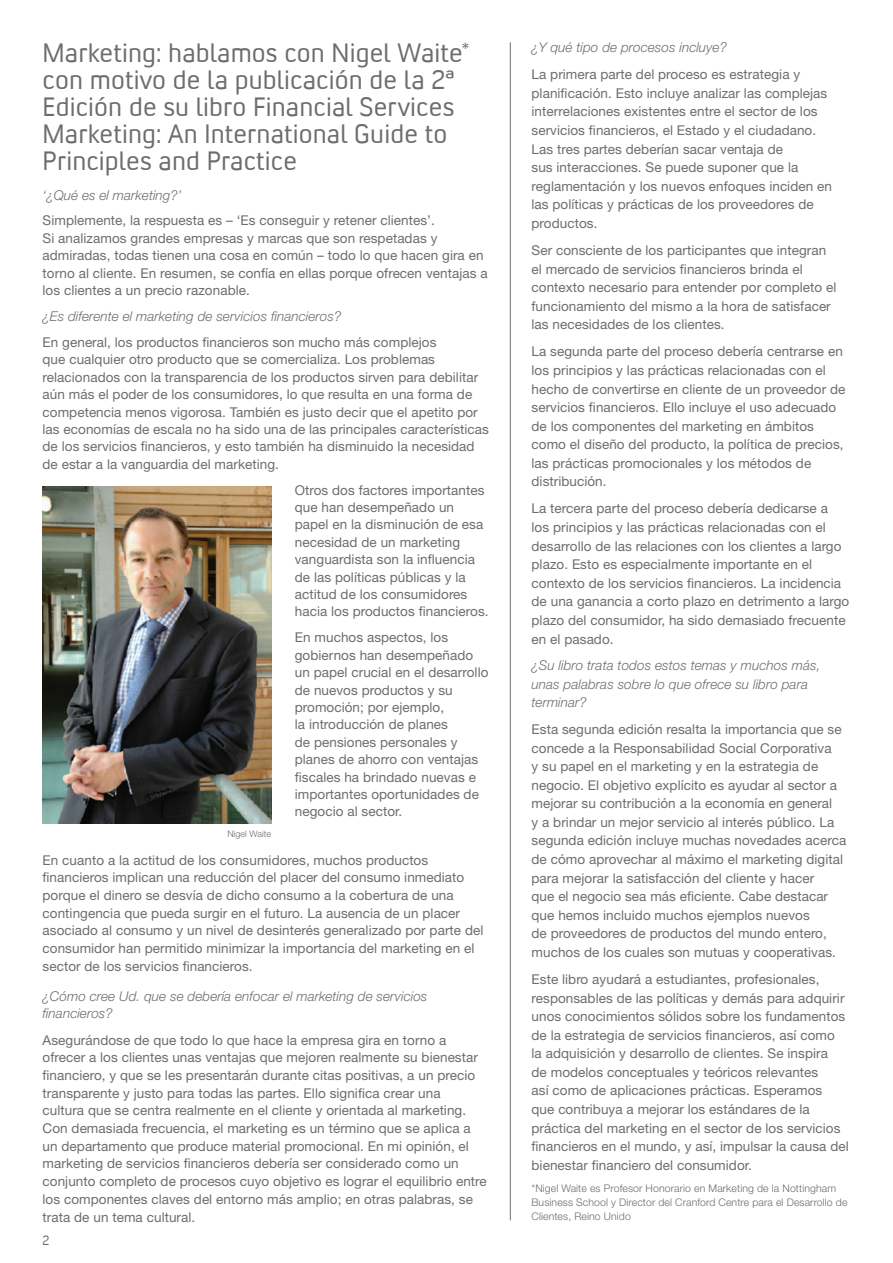
<style>
.page{position:relative;width:893px;height:1263px;background:#fff}
.page>*{position:absolute;margin:0;border:0;box-sizing:border-box;transform-origin:0 0}
.t1{font:27px/27px "Convection";letter-spacing:.005em;color:#6c6d70}
.t2{font:15px "Convection";color:#6c6d70}
.t3{font:13.5px/18.6px "Helvetica Neue LT Std";letter-spacing:.005em;color:#6c6d70}
.t4{font:italic 300 13.5px/18.3px "Helvetica Neue LT Std";letter-spacing:.005em;color:#6c6d70}
.t5{font:13.5px "Convection";color:#6c6d70}
.t6{font:300 10.5px/14.1px "Helvetica Neue LT Std";letter-spacing:.01em;color:#6c6d70}
.t7{font:300 9px "Helvetica Neue LT Std";letter-spacing:.005em;color:#6c6d70}
</style>
<div class="page">
<hr style="left:510px;top:42px;width:1px;height:1178px;background:#6c6d70">
<img style="left:43px;top:486px;width:229px;height:338px">
<p class="t2" style="left:462px;top:39px;width:9px">*</p>
<h1 class="t1" style="left:43px;top:39px;width:422px">Marketing: hablamos con Nigel Waite con motivo de la publicación de la 2ª Edición de su libro Financial Services Marketing: An International Guide to Principles and Practice</h1>
<p class="t4" style="left:43px;top:185px;width:141px">‘¿Qué es el marketing?’</p>
<p class="t3" style="left:43px;top:212px;width:447px;line-height:17.4px">Simplemente, la respuesta es – ‘Es conseguir y retener clientes’.<br>Si analizamos grandes empresas y marcas que son respetadas y admiradas, todas tienen una cosa en común – todo lo que hacen gira en torno al cliente. En resumen, se confía en ellas porque ofrecen ventajas a los clientes a un precio razonable.</p>
<p class="t4" style="left:43px;top:307px;width:300px">¿Es diferente el marketing de servicios financieros?</p>
<p class="t3" style="left:43px;top:333px;width:448px;line-height:17.4px">En general, los productos financieros son mucho más complejos<br>que cualquier otro producto que se comercializa. Los problemas relacionados con la transparencia de los productos sirven para debilitar aún más el poder de los consumidores, lo que resulta en una forma de competencia menos vigorosa. También es justo decir que el apetito por las economías de escala no ha sido una de las principales características de los servicios financieros, y esto también ha disminuido la necesidad de estar a la vanguardia del marketing.</p>
<p class="t3" style="left:295px;top:481px;width:195px;line-height:17.4px">Otros dos factores importantes que han desempeñado un papel en la disminución de esa necesidad de un marketing vanguardista son la influencia de las políticas públicas y la actitud de los consumidores hacia los productos financieros.</p>
<p class="t3" style="left:295px;top:629px;width:195px;line-height:17.4px">En muchos aspectos, los gobiernos han desempeñado un papel crucial en el desarrollo de nuevos productos y su promoción; por ejemplo,<br>la introducción de planes<br>de pensiones personales y planes de ahorro con ventajas fiscales ha brindado nuevas e importantes oportunidades de negocio al sector.</p>
<p class="t3" style="left:43px;top:851px;width:442px;line-height:17.7px">En cuanto a la actitud de los consumidores, muchos productos financieros implican una reducción del placer del consumo inmediato porque el dinero se desvía de dicho consumo a la cobertura de una contingencia que pueda surgir en el futuro. La ausencia de un placer asociado al consumo y un nivel de desinterés generalizado por parte del consumidor han permitido minimizar la importancia del marketing en el sector de los servicios financieros.</p>
<p class="t4" style="left:43px;top:987px;width:386px;line-height:17.4px">¿Cómo cree Ud. que se debería enfocar el marketing de servicios financieros?</p>
<p class="t3" style="left:43px;top:1031px;width:446px;line-height:17.7px">Asegurándose de que todo lo que hace la empresa gira en torno a ofrecer a los clientes unas ventajas que mejoren realmente su bienestar financiero, y que se les presentarán durante citas positivas, a un precio transparente y justo para todas las partes. Ello significa crear una<br>cultura que se centra realmente en el cliente y orientada al marketing.<br>Con demasiada frecuencia, el marketing es un término que se aplica a un departamento que produce material promocional. En mi opinión, el marketing de servicios financieros debería ser considerado como un conjunto completo de procesos cuyo objetivo es lograr el equilibrio entre los componentes claves del entorno más amplio; en otras palabras, se trata de un tema cultural.</p>
<p class="t7" style="left:227px;top:828px;width:45px">Nigel Waite</p>
<p class="t5" style="left:43px;top:1231px;width:8px">2</p>
<p class="t4" style="left:531px;top:38px;width:197px">¿Y qué tipo de procesos incluye?</p>
<p class="t3" style="left:531px;top:65px;width:302px">La primera parte del proceso es estrategia y planificación. Esto incluye analizar las complejas interrelaciones existentes entre el sector de los servicios financieros, el Estado y el ciudadano.<br>Las tres partes deberían sacar ventaja de<br>sus interacciones. Se puede suponer que la reglamentación y los nuevos enfoques inciden en las políticas y prácticas de los proveedores de productos.</p>
<p class="t3" style="left:531px;top:241px;width:306px">Ser consciente de los participantes que integran el mercado de servicios financieros brinda el contexto necesario para entender por completo el funcionamiento del mismo a la hora de satisfacer las necesidades de los clientes.</p>
<p class="t3" style="left:531px;top:342px;width:315px">La segunda parte del proceso debería centrarse en los principios y las prácticas relacionadas con el hecho de convertirse en cliente de un proveedor de servicios financieros. Ello incluye el uso adecuado de los componentes del marketing en ámbitos como el diseño del producto, la política de precios, las prácticas promocionales y los métodos de distribución.</p>
<p class="t3" style="left:531px;top:499px;width:319px">La tercera parte del proceso debería dedicarse a<br>los principios y las prácticas relacionadas con el desarrollo de las relaciones con los clientes a largo plazo. Esto es especialmente importante en el contexto de los servicios financieros. La incidencia de una ganancia a corto plazo en detrimento a largo plazo del consumidor, ha sido demasiado frecuente en el pasado.</p>
<p class="t4" style="left:531px;top:656px;width:290px">¿Su libro trata todos estos temas y muchos más, unas palabras sobre lo que ofrece su libro para terminar?</p>
<p class="t3" style="left:531px;top:720px;width:316px">Esta segunda edición resalta la importancia que se concede a la Responsabilidad Social Corporativa<br>y su papel en el marketing y en la estrategia de negocio. El objetivo explícito es ayudar al sector a mejorar su contribución a la economía en general<br>y a brindar un mejor servicio al interés público. La segunda edición incluye muchas novedades acerca de cómo aprovechar al máximo el marketing digital para mejorar la satisfacción del cliente y hacer<br>que el negocio sea más eficiente. Cabe destacar que hemos incluido muchos ejemplos nuevos<br>de proveedores de productos del mundo entero, muchos de los cuales son mutuas y cooperativas.</p>
<p class="t3" style="left:531px;top:970px;width:319px">Este libro ayudará a estudiantes, profesionales, responsables de las políticas y demás para adquirir unos conocimientos sólidos sobre los fundamentos de la estrategia de servicios financieros, así como<br>la adquisición y desarrollo de clientes. Se inspira<br>de modelos conceptuales y teóricos relevantes<br>así como de aplicaciones prácticas. Esperamos<br>que contribuya a mejorar los estándares de la práctica del marketing en el sector de los servicios financieros en el mundo, y así, impulsar la causa del bienestar financiero del consumidor.</p>
<p class="t6" style="left:531px;top:1181px;width:317px">*Nigel Waite es Profesor Honorario en Marketing de la Nottingham<br>Business School y Director del Cranford Centre para el Desarrollo de<br>Clientes, Reino Unido</p>
</div>
